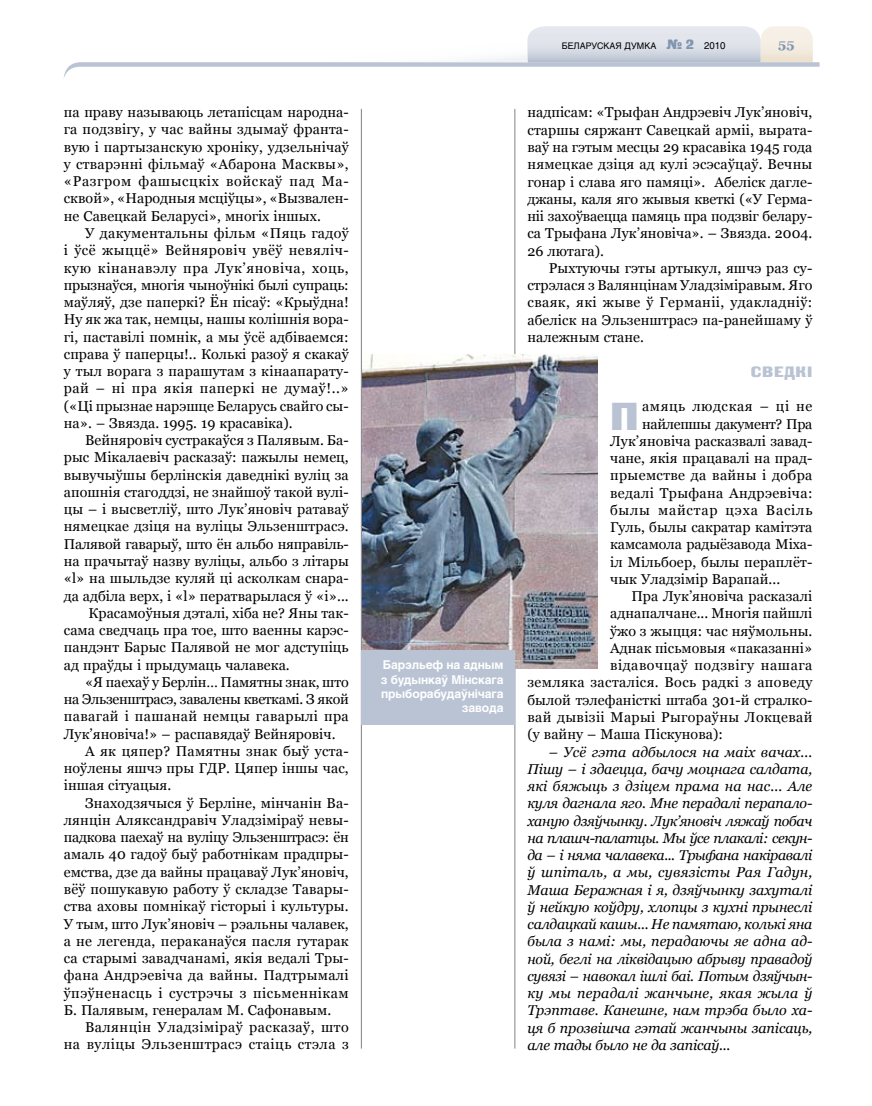
<style>
.page{position:relative;width:872px;height:1106px;background:#fff}
.page>*{position:absolute;margin:0;border:0;box-sizing:border-box;transform-origin:0 0}
.t1{font:38.85px "Black Grotesk C";color:#b9c3d3}
.t2{font:15px "Black Grotesk C";color:#b9c3d3}
.t3{font:14.25px/17.2px "Georgia";letter-spacing:.005em;color:#000;text-align:justify}
.t4{font:italic 14.25px/17.2px "Georgia";letter-spacing:-.005em;color:#000;text-align:justify}
.t5{font:14.25px "Georgia";letter-spacing:.025em;color:#000}
.t6{font:14.25px "Georgia";letter-spacing:.035em;color:#000}
.t7{font:14.25px "Georgia";letter-spacing:-.02em;color:#000}
.t8{font:14.25px "Georgia";letter-spacing:.04em;color:#000}
.t9{font:14.25px "Georgia";letter-spacing:-.015em;color:#000}
.t10{font:14.25px "Georgia";letter-spacing:.03em;color:#000}
.t11{font:14.25px "Georgia";letter-spacing:.055em;color:#000}
.t12{font:700 13.5px "Georgia";color:#8095af}
.t13{font:700 12px/14.4px "Helios";letter-spacing:-.01em;color:#fff;text-align:right}
.t14{font:9px "Helios";color:#000}
.s1{font-family:"Black Grotesk C";font-size:13.5px;color:#8095af}
.s2{font-size:9.75px}
</style>
<div class="page">
<hr style="left:361px;top:109px;width:1px;height:939px;background:#818084">
<hr style="left:514px;top:109px;width:1px;height:939px;background:#818084">
<svg style="left:64px;top:26px;width:755px;height:51px"></svg>
<img style="left:362px;top:354px;width:235px;height:315px">
<div style="left:361px;top:650px;width:153px;height:75px;background:#b9c3d3"></div>
<p class="t3" style="left:64px;top:104px;width:286px">па праву называюць летапісцам народна&shy;га подзвігу, у час вайны здымаў франта&shy;вую і партызанскую хроніку, удзельнічаў у стварэнні фільмаў «Абарона Масквы», «Разгром фашысцкіх войскаў пад Ма&shy;сквой», «Народныя мсціўцы», «Вызвален&shy;не Савецкай Беларусі», многіх іншых.</p>
<p class="t3" style="left:64px;top:224px;width:286px;text-indent:21px">У дакументальны фільм «Пяць гадоў і ўсё жыццё» Вейняровіч увёў невяліч&shy;кую кінанавэлу пра Лук’яновіча, хоць, прызнаўся, многія чыноўнікі былі супраць: маўляў, дзе паперкі? Ён пісаў: «Крыўдна!<br>Ну як жа так, немцы, нашы колішнія вора&shy;гі, паставілі помнік, а мы ўсё адбіваемся: справа ў паперцы!.. Колькі разоў я скакаў у тыл ворага з парашутам з кінаапарату&shy;рай – ні пра якія паперкі не думаў!..» («Ці прызнае нарэшце Беларусь свайго сы&shy;на». – Звязда. 1995. 19 красавіка).</p>
<p class="t3" style="left:85px;top:431px;width:265px">Вейняровіч сустракаўся з Палявым. Ба-</p>
<p class="t3" style="left:64px;top:449px;width:286px">рыс Мікалаевіч расказаў: пажылы немец,</p>
<p class="t3" style="left:64px;top:466px;width:286px">вывучыўшы берлінскія даведнікі вуліц за</p>
<p class="t3" style="left:64px;top:483px;width:286px">апошнія стагоддзі, не знайшоў такой вулі-</p>
<p class="t3" style="left:64px;top:500px;width:286px">цы – і высветліў, што Лук’яновіч ратаваў</p>
<p class="t3" style="left:64px;top:518px;width:286px">нямецкае дзіця на вуліцы Эльзенштрасэ.</p>
<p class="t3" style="left:64px;top:535px;width:286px">Палявой гаварыў, што ён альбо няправіль-</p>
<p class="t3" style="left:64px;top:552px;width:286px">на прачытаў назву вуліцы, альбо з літары</p>
<p class="t3" style="left:64px;top:569px;width:286px">«l» на шыльдзе куляй ці асколкам снара-</p>
<p class="t3" style="left:64px;top:587px;width:286px">да адбіла верх, і «l» ператварылася ў «і»...</p>
<p class="t3" style="left:88px;top:604px;width:262px">Красамоўныя дэталі, хіба не? Яны так-</p>
<p class="t3" style="left:64px;top:621px;width:286px">сама сведчаць пра тое, што ваенны карэс-</p>
<p class="t3" style="left:64px;top:638px;width:286px">пандэнт Барыс Палявой не мог адступіць</p>
<p class="t3" style="left:64px;top:656px;width:227px">ад праўды і прыдумаць чалавека.</p>
<p class="t3" style="left:85px;top:673px;width:265px">«Я паехаў у Берлін… Памятны знак, што</p>
<p class="t7" style="left:64px;top:691px;width:286px">на Эльзенштрасэ, завалены кветкамі. З якой</p>
<p class="t10" style="left:64px;top:708px;width:286px">павагай і пашанай немцы гаварылі пра</p>
<p class="t3" style="left:64px;top:725px;width:273px">Лук’яновіча!» – распавядаў Вейняровіч.</p>
<p class="t3" style="left:85px;top:742px;width:265px">А як цяпер? Памятны знак быў уста-</p>
<p class="t3" style="left:64px;top:759px;width:286px">ноўлены яшчэ пры ГДР. Цяпер iншы час,</p>
<p class="t3" style="left:64px;top:777px;width:109px">iншая сiтуацыя.</p>
<p class="t3" style="left:85px;top:794px;width:265px">Знаходзячыся ў Берліне, мінчанін Ва-</p>
<p class="t3" style="left:64px;top:811px;width:286px">лянцін Аляксандравiч Уладзіміраў невы-</p>
<p class="t9" style="left:64px;top:829px;width:286px">падкова паехаў на вулiцу Эльзенштрасэ: ён</p>
<p class="t3" style="left:64px;top:846px;width:286px">амаль 40 гадоў быў работнікам прадпры-</p>
<p class="t3" style="left:64px;top:863px;width:286px">емства, дзе да вайны працаваў Лук’яновіч,</p>
<p class="t3" style="left:64px;top:880px;width:286px">вёў пошукавую работу ў складзе Тавары-</p>
<p class="t3" style="left:64px;top:897px;width:286px">ства аховы помнікаў гісторыі і культуры.</p>
<p class="t3" style="left:64px;top:915px;width:286px">У тым, што Лук’яновіч – рэальны чалавек,</p>
<p class="t3" style="left:64px;top:932px;width:286px">а не легенда, пераканаўся пасля гутарак</p>
<p class="t3" style="left:64px;top:949px;width:286px">са старымі завадчанамі, якія ведалі Тры-</p>
<p class="t5" style="left:64px;top:967px;width:286px">фана Андрэевіча да вайны. Падтрымалі</p>
<p class="t6" style="left:64px;top:984px;width:286px">ўпэўненасць і сустрэчы з пісьменнікам</p>
<p class="t3" style="left:64px;top:1001px;width:269px">Б. Палявым, генералам М. Сафонавым.</p>
<p class="t6" style="left:85px;top:1019px;width:265px">Валянцiн Уладзiмiраў расказаў, што</p>
<p class="t6" style="left:64px;top:1036px;width:286px">на вулiцы Эльзенштрасэ стаiць стэла з</p>
<p class="t13" style="left:381px;top:657px;width:124px">Барэльеф на адным з будынкаў Мінскага прыборабудаўнічага завода</p>
<p class="t14" style="left:562px;top:40px;width:49px">БЕЛАРУСКАЯ</p>
<p class="t14" style="left:624px;top:40px;width:102px">ДУМКА <span class="s1">№ 2</span> <span class="s2">2010</span></p>
<p class="t12" style="left:778px;top:36px;width:18px">55</p>
<p class="t3" style="left:527px;top:104px;width:286px">надпiсам: «Трыфан Андрэевiч Лук’яновiч, старшы сяржант Савецкай армii, вырата&shy;ваў на гэтым месцы 29 красавiка 1945 года нямецкае дзiця ад кулi эсэсаўцаў. Вечны гонар i слава яго памяцi». Абелiск дагле&shy;джаны, каля яго жывыя кветкi («У Герма&shy;ніі захоўваецца памяць пра подзвіг белару&shy;са Трыфана Лук’яновіча». – Звязда. 2004.<br>26 лютага).</p>
<p class="t3" style="left:527px;top:259px;width:286px;text-indent:21px">Рыхтуючы гэты артыкул, яшчэ раз су&shy;стрэлася з Валянцінам Уладзіміравым. Яго сваяк, які жыве ў Германіі, удакладніў: абеліск на Эльзенштрасэ па-ранейшаму ў належным стане.</p>
<p class="t2" style="left:751px;top:362px;width:63px">Св едкі</p>
<h1 class="t1" style="left:610px;top:393px;width:26px">П</h1>
<p class="t8" style="left:642px;top:398px;width:172px">амяць людская – ці не</p>
<p class="t7" style="left:642px;top:415px;width:172px">найлепшы дакумент? Пра</p>
<p class="t3" style="left:610px;top:432px;width:204px">Лук’яновіча расказвалі завад-</p>
<p class="t3" style="left:610px;top:449px;width:204px">чане, якія працавалі на прад-</p>
<p class="t5" style="left:610px;top:467px;width:204px">прыемстве да вайны і добра</p>
<p class="t5" style="left:610px;top:484px;width:204px">ведалі Трыфана Андрэевіча:</p>
<p class="t11" style="left:610px;top:502px;width:204px">былы майстар цэха Васіль</p>
<p class="t3" style="left:610px;top:518px;width:204px">Гуль, былы сакратар камітэта</p>
<p class="t3" style="left:610px;top:536px;width:204px">камсамола радыёзавода Міха-</p>
<p class="t3" style="left:610px;top:553px;width:204px">іл Мільбоер, былы пераплёт-</p>
<p class="t3" style="left:610px;top:570px;width:172px">чык Уладзімір Варапай...</p>
<p class="t3" style="left:631px;top:587px;width:182px">Пра Лук’яновіча расказалі</p>
<p class="t3" style="left:610px;top:605px;width:204px">аднапалчане... Многія пайшлі</p>
<p class="t3" style="left:610px;top:622px;width:204px">ўжо з жыцця: час няўмольны.</p>
<p class="t3" style="left:610px;top:639px;width:204px">Аднак пісьмовыя «паказанні»</p>
<p class="t8" style="left:610px;top:657px;width:204px">відавочцаў подзвігу нашага</p>
<p class="t5" style="left:527px;top:674px;width:286px">земляка засталіся. Вось радкі з аповеду</p>
<p class="t3" style="left:527px;top:691px;width:286px">былой тэлефаністкі штаба 301-й стралко-</p>
<p class="t5" style="left:527px;top:709px;width:286px">вай дывізіі Марыі Рыгораўны Локцевай</p>
<p class="t3" style="left:527px;top:725px;width:197px">(у вайну – Маша Піскунова):</p>
<p class="t4" style="left:527px;top:743px;width:286px;text-indent:21px">– Усё гэта адбылося на маіх вачах...<br>Пішу – і здаецца, бачу моцнага салдата, які бяжыць з дзіцем прама на нас... Але куля дагнала яго. Мне перадалі перапало&shy;ханую дзяўчынку. Лук’яновіч ляжаў побач на плашч-палатцы. Мы ўсе плакалі: секун&shy;да – і няма чалавека... Трыфана накіравалі ў шпіталь, а мы, сувязісты Рая Гадун, Маша Беражная і я, дзяўчынку захуталі ў нейкую коўдру, хлопцы з кухні прынеслі салдацкай кашы... Не памятаю, колькі яна была з намі: мы, перадаючы яе адна ад&shy;ной, беглі на ліквідацыю абрыву правадоў сувязі – навокал ішлі баі. Потым дзяўчын&shy;ку мы перадалі жанчыне, якая жыла ў Трэптаве. Канешне, нам трэба было ха&shy;ця б прозвішча гэтай жанчыны запісаць, але тады было не да запісаў...</p>
</div>
